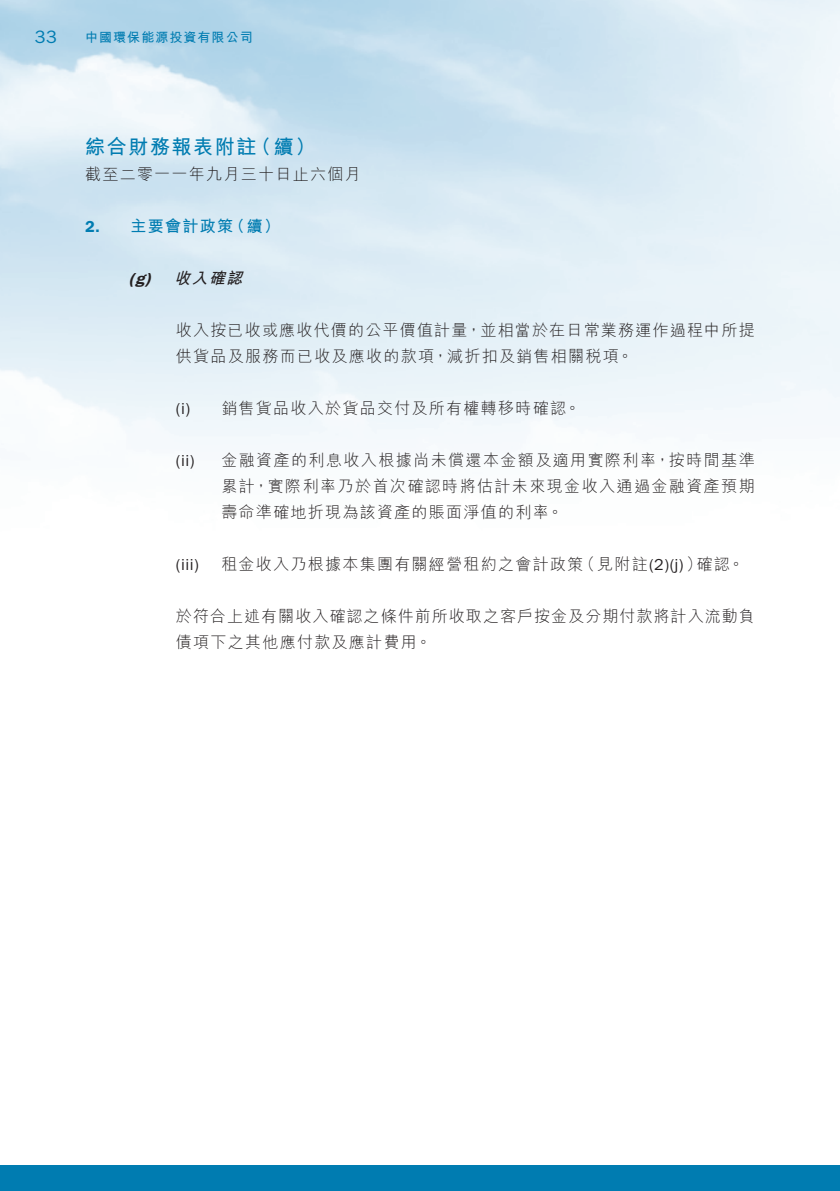
<style>
.page{position:relative;width:840px;height:1191px;background:#fff}
.page>*{position:absolute;margin:0;border:0;box-sizing:border-box;transform-origin:0 0}
.Heading_1{font:700 20px "M Hei HK";letter-spacing:.08em;color:#007cb1}
.t1{font:18px "ITC Franklin Gothic Std";color:#007cb1}
.Body_Text{font:300 16px/26px "M Hei HK";letter-spacing:.08em;color:#231f20}
.Body_Text-2{font:16px "ITC Franklin Gothic Std";color:#231f20}
.Heading_2{font:700 16px "M Hei HK";letter-spacing:.08em;color:#007cb1}
.Heading_3{font:italic 700 16px "M Hei HK";color:#231f20}
.Heading_3-2{font:italic 600 16px "ITC Franklin Gothic Std";color:#231f20}
.Heading_2-2{font:600 16px "ITC Franklin Gothic Std";color:#007cb1}
.t2{font:700 13px "M Hei HK";letter-spacing:.08em;color:#007cb1}
.s1{font-family:"M Hei HK";font-weight:300}
</style>
<div class="page">
<div style="left:0;top:1165px;width:839px;height:26px;background:#007cb1"></div>
<p class="t1" style="left:35px;top:27px;width:24px">33</p>
<p class="t2" style="left:85px;top:28px;width:169px">中國環保能源投資有限公司</p>
<p class="Heading_1" style="left:85px;top:132px;width:173px">綜合財務報表附註</p>
<p class="Body_Text" style="left:85px;top:161px;width:277px">截至二零一一年九月三十日止六個月</p>
<p class="Heading_2" style="left:228px;top:214px;width:53px">（續(</p>
<p class="Heading_1" style="left:251px;top:132px;width:66px">（續(</p>
<p class="Heading_2" style="left:130px;top:214px;width:104px">主要會計政策</p>
<p class="Heading_2-2" style="left:85px;top:217px;width:16px">2.</p>
<p class="Heading_3-2" style="left:129px;top:269px;width:29px">)g(</p>
<p class="Heading_3" style="left:174px;top:266px;width:75px">收入確認</p>
<p class="Body_Text" style="left:176px;top:317px;width:580px">收入按已收或應收代價的公平價值計量，並相當於在日常業務運作過程中所提供貨品及服務而已收及應收的款項，減折扣及銷售相關稅項。</p>
<p class="Body_Text" style="left:221px;top:395px;width:360px">銷售貨品收入於貨品交付及所有權轉移時確認。</p>
<p class="Body_Text-2" style="left:176px;top:399px;width:16px">)i(</p>
<p class="Body_Text-2" style="left:176px;top:451px;width:20px">( )i i</p>
<p class="Body_Text" style="left:221px;top:447px;width:534px">金融資產的利息收入根據尚未償還本金額及適用實際利率，按時間基準</p>
<p class="Body_Text" style="left:221px;top:473px;width:534px">累計，實際利率乃於首次確認時將估計未來現金收入通過金融資產預期壽命準確地折現為該資產的賬面淨值的利率。</p>
<p class="Body_Text" style="left:696px;top:551px;width:49px">確認。</p>
<p class="Body_Text-2" style="left:578px;top:555px;width:125px"><span class="s1">（見附註</span> 2( )(j)<span class="s1">）</span></p>
<p class="Body_Text" style="left:221px;top:551px;width:363px">租金收入乃根據本集團有關經營租約之會計政策</p>
<p class="Body_Text-2" style="left:176px;top:555px;width:25px">(iii)</p>
<p class="Body_Text" style="left:176px;top:603px;width:580px">於符合上述有關收入確認之條件前所收取之客戶按金及分期付款將計入流動負債項下之其他應付款及應計費用。</p>
</div>
